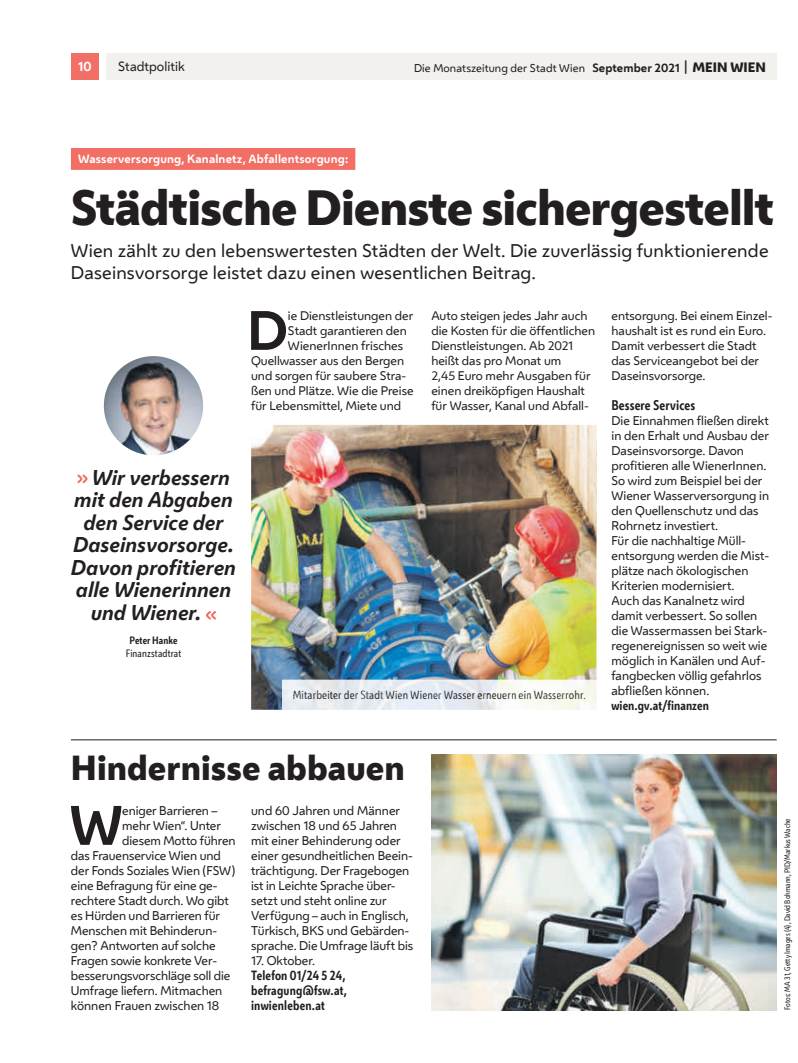
<style>
.page{position:relative;width:798px;height:1063px;background:#fff}
.page>*{position:absolute;margin:0;border:0;box-sizing:border-box;transform-origin:0 0}
.t1{font:700 51.88px "Wiener Melange";color:#231f20}
.t2{font:700 51.62px "Wiener Melange";color:#231f20}
.t3{font:800 46.25px "Wiener Melange";letter-spacing:-.02em;color:#231f20}
.t4{font:800 32.5px "Wiener Melange";color:#231f20}
.t5{font:italic 700 20px "Wiener Melange";letter-spacing:.005em;color:#231f20}
.t6{font:17.12px/22.1px "Wiener Melange";letter-spacing:.01em;color:#231f20}
.t7{font:700 13.12px "Wiener Melange Cd";letter-spacing:.01em;color:#231f20}
.t8{font:700 12.5px/15px "Wiener Melange Cd";letter-spacing:.015em;color:#231f20;text-align:justify}
.t9{font:12.5px "Wiener Melange";color:#231f20}
.t10{font:700 12.5px "Wiener Melange";color:#fff}
.t11{font:700 12.25px "Wiener Melange Cd";letter-spacing:.005em;color:#231f20}
.t12{font:11.88px/15px "Wiener Melange";color:#231f20}
.t13{font:11.62px/15px "Wiener Melange";color:#231f20}
.t14{font:11.25px "Wiener Melange Cd";letter-spacing:.015em;color:#35363a}
.t15{font:700 11.25px "Wiener Melange";letter-spacing:.015em;color:#fff}
.t16{font:10.62px "Wiener Melange";letter-spacing:.01em;color:#231f20}
.t17{font:10px "Wiener Melange Cd";letter-spacing:.015em;color:#231f20}
.t18{font:700 10px "Wiener Melange Cd";letter-spacing:.01em;color:#231f20}
.t19{font:7.5px "Wiener Melange Cd";color:#231f20}
.s1{font-weight:700;font-size:11.25px}
.s2{font-size:12px}
.s3{font-weight:800;font-size:12.75px}
.s4{color:#37383b}
.s5{color:#242224}
.s6{color:#2d2b2c}
.s7{color:#302f30}
.s8{color:#343335}
.s9{color:#272527}
.s10{color:#333237}
.s11{color:#35363b}
.s12{color:#393a3d}
.s13{color:#313035}
.s14{color:#383739}
.s15{color:#383738}
.s16{color:#333336}
.s17{color:#36383c}
.s18{color:#383a3f}
.s19{color:#38393f}
.s20{color:#383c3d}
.s21{color:#37383e}
.s22{color:#36363c}
.s23{color:#303034}
.s24{color:#2d2d31}
.s25{color:#353536}
.s26{color:#393839}
.s27{color:#3c3b3c}
.s28{color:#3e3e3d}
.s29{color:#3d3e3d}
.s30{color:#3e3e3f}
.s31{color:#3d3c3d}
.s32{color:#3b3c38}
.s33{color:#3c3d39}
.s34{color:#3d3e3b}
</style>
<div class="page">
<div style="left:106px;top:53px;width:670px;height:27px;background:#f2f1ee"></div>
<div style="left:71px;top:53px;width:28px;height:27px;background:#f26f66"></div>
<img style="left:431px;top:755px;width:345px;height:255px">
<hr style="left:71px;top:740px;width:705px;height:1px;background:#231f20">
<div style="left:71px;top:148px;width:284px;height:22px;background:#f26f66"></div>
<svg style="left:77px;top:474px;width:10px;height:9px"></svg>
<svg style="left:206px;top:611px;width:10px;height:9px"></svg>
<img style="left:104px;top:356px;width:99px;height:99px;border-radius:50%">
<img style="left:251px;top:425px;width:345px;height:285px">
<img style="left:282px;top:680px;width:314px;height:30px">
<img style="left:293px;top:690px;width:292px;height:9px">
<p class="t10" style="left:78px;top:58px;width:15px">10</p>
<p class="t9" style="left:118px;top:58px;width:68px">Stadtpolitik</p>
<p class="t16" style="left:414px;top:60px;width:353px">Die Monatszeitung der Stadt Wien <span class="s1">September 2021</span> <span class="s2">|</span> <span class="s3">MEIN WIEN</span></p>
<p class="t15" style="left:78px;top:150px;width:271px">Wasserversorgung, Kanalnetz, Abfallentsorgung:</p>
<h3 class="t3" style="left:71px;top:174px;width:704px">Städtische Dienste sichergestellt</h3>
<h3 class="t6" style="left:71px;top:240px;width:699px">Wien zählt zu den lebenswertesten Städten der Welt. Die zuverlässig funktionierende<br>Daseinsvorsorge leistet dazu einen wesentlichen Beitrag.</h3>
<h2 class="t2" style="left:247px;top:293px;width:42px">D</h2>
<p class="t13" style="left:288px;top:308px;width:127px">ie Dienstleistungen der</p>
<p class="t13" style="left:431px;top:308px;width:165px">Auto steigen jedes Jahr auch die Kosten für die öffentlichen<br>Dienstleistungen. Ab 2021 heißt das pro Monat um<br>2,45 Euro mehr Ausgaben für einen dreiköpfigen Haushalt für Wasser, Kanal und Abfall-</p>
<p class="t13" style="left:611px;top:308px;width:162px">entsorgung. Bei einem Einzel&shy;haushalt ist es rund ein Euro.<br>Damit verbessert die Stadt das Service angebot bei der<br>Daseins vorsorge.</p>
<p class="t13" style="left:288px;top:323px;width:120px">Stadt garantieren den</p>
<p class="t13" style="left:288px;top:338px;width:117px">WienerInnen frisches</p>
<p class="t13" style="left:251px;top:353px;width:155px">Quellwasser aus den Bergen</p>
<p class="t13" style="left:251px;top:368px;width:157px">und sorgen für saubere Stra-</p>
<p class="t13" style="left:251px;top:383px;width:164px">ßen und Plätze. Wie die Preise</p>
<p class="t13" style="left:251px;top:398px;width:152px">für Lebensmittel, Miete und</p>
<p class="t7" style="left:611px;top:396px;width:85px">Bessere Services</p>
<p class="t12" style="left:611px;top:413px;width:159px">Die Einnahmen fließen direkt in den Erhalt und Ausbau der<br>Daseinsvorsorge. Davon profitieren alle WienerInnen.<br>So wird zum Beispiel bei der<br>Wiener Wasserversorgung in den Quellenschutz und das<br>Rohrnetz investiert.<br>Für die nachhaltige Müll&shy;entsorgung werden die Mist&shy;plätze nach ökologischen<br>Kriterien modernisiert.<br>Auch das Kanalnetz wird damit verbessert. So sollen die Wassermassen bei Stark&shy;regenereignissen so weit wie möglich in Kanälen und Auf&shy;fangbecken völlig gefahrlos abfließen können.</p>
<p class="t11" style="left:611px;top:696px;width:99px">wien.gv.at/finanzen</p>
<h3 class="t5" style="left:92px;top:463px;width:139px">Wir verbessern</h3>
<h3 class="t5" style="left:74px;top:486px;width:160px">mit den Abgaben</h3>
<h3 class="t5" style="left:83px;top:508px;width:141px">den Service der</h3>
<h3 class="t5" style="left:73px;top:531px;width:162px">Daseinsvorsorge.</h3>
<h3 class="t5" style="left:71px;top:553px;width:166px">Davon profitieren</h3>
<h3 class="t5" style="left:76px;top:576px;width:157px">alle Wienerinnen</h3>
<h3 class="t5" style="left:91px;top:598px;width:112px">und Wiener.</h3>
<p class="t18" style="left:129px;top:634px;width:50px">Peter Hanke</p>
<p class="t17" style="left:126px;top:646px;width:57px">Finanzstadtrat</p>
<p class="t14" style="left:292px;top:687px;width:294px"><span class="s4">Mi</span>ta<span class="s5">r</span><span class="s6">b</span><span class="s7">ei</span><span class="s8">te</span><span class="s9">r</span> <span class="s10">de</span><span class="s11">r</span> <span class="s12">St</span><span class="s13">ad</span><span class="s14">t</span> <span class="s15">Wi</span><span class="s16">e</span><span class="s17">n</span> <span class="s18">Wie</span><span class="s19">ne</span><span class="s20">r</span> <span class="s21">W</span><span class="s22">a</span><span class="s23">ss</span><span class="s24">er</span> <span class="s25">e</span>rn<span class="s26">eu</span><span class="s27">er</span><span class="s28">n</span> <span class="s29">ei</span><span class="s30">n Wa</span><span class="s31">sser</span><span class="s32">ro</span><span class="s33">hr</span><span class="s34">.</span></p>
<h3 class="t4" style="left:71px;top:745px;width:335px">Hindernisse abbauen</h3>
<h1 class="t1" style="left:70px;top:788px;width:54px">W</h1>
<p class="t12" style="left:122px;top:803px;width:97px">eniger Barrieren –</p>
<p class="t12" style="left:251px;top:803px;width:163px">und 60 Jahren und Männer zwischen 18 und 65 Jahren mit einer Behinderung oder einer gesundheit lichen Beein&shy;trächtigung. Der Fragebogen ist in Leichte Sprache über&shy;setzt und steht online zur<br>Verfügung – auch in Englisch,<br>Türkisch, BKS und Gebärden&shy;sprache. Die Umfrage läuft bis</p>
<p class="t12" style="left:251px;top:953px;width:65px">17. Oktober.</p>
<p class="t8" style="left:251px;top:967px;width:97px">Telefon 01/24 5 24, befragung@fsw.at, inwienleben.at</p>
<p class="t12" style="left:122px;top:818px;width:100px">mehr Wien“. Unter</p>
<p class="t12" style="left:122px;top:833px;width:115px">diesem Motto führen</p>
<p class="t12" style="left:71px;top:848px;width:151px">das Frauenservice Wien und</p>
<p class="t12" style="left:71px;top:863px;width:166px">der Fonds Soziales Wien (FSW)</p>
<p class="t12" style="left:71px;top:878px;width:148px">eine Befragung für eine ge-</p>
<p class="t12" style="left:71px;top:893px;width:159px">rechtere Stadt durch. Wo gibt</p>
<p class="t12" style="left:71px;top:908px;width:150px">es Hürden und Barrieren für</p>
<p class="t12" style="left:71px;top:923px;width:148px">Menschen mit Behinderun-</p>
<p class="t12" style="left:71px;top:938px;width:146px">gen? Antworten auf solche</p>
<p class="t12" style="left:71px;top:953px;width:148px">Fragen sowie konkrete Ver-</p>
<p class="t12" style="left:71px;top:968px;width:161px">besserungsvorschläge soll die</p>
<p class="t12" style="left:71px;top:983px;width:153px">Umfrage liefern. Mitmachen</p>
<p class="t12" style="left:71px;top:998px;width:150px">können Frauen zwischen 18</p>
<p class="t19" style="left:781px;top:1010px;width:193px;rotate:-90deg">Fotos: MA 31, Getty Images (4), David Bohmann, PID/Markus Wache</p>
</div>
